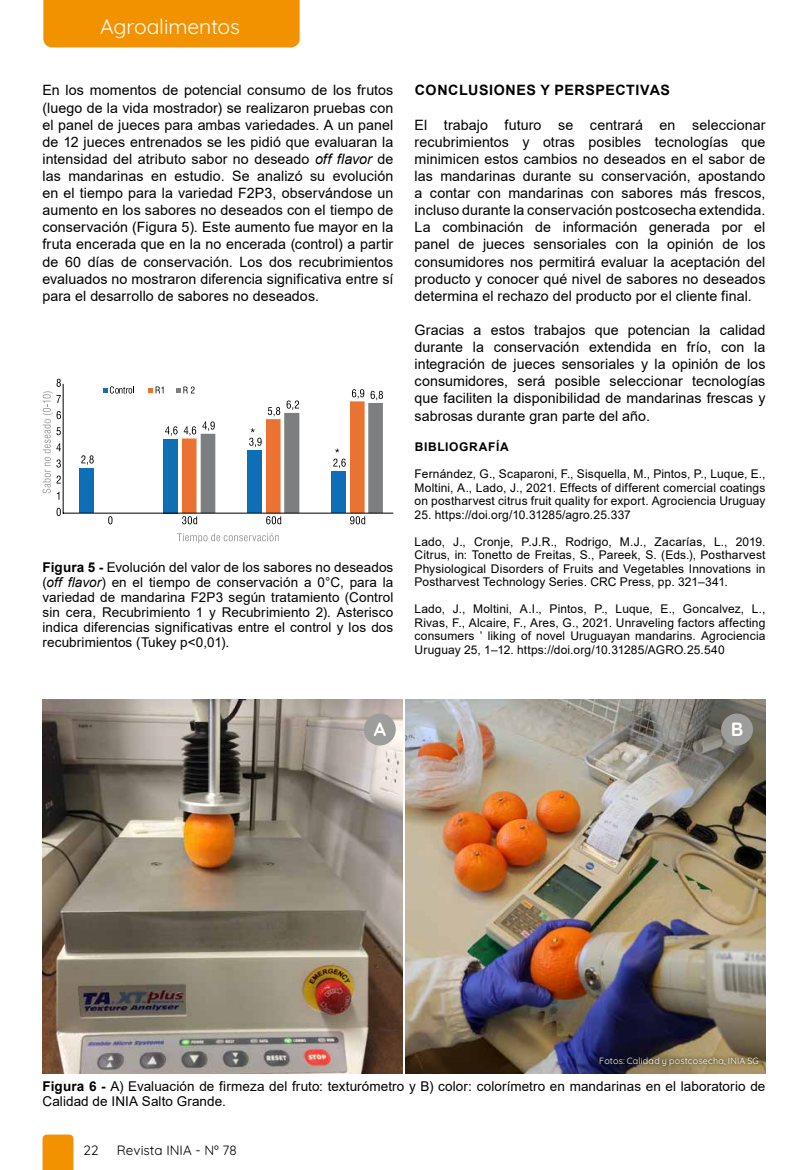
<style>
.page{position:relative;width:808px;height:1170px;background:#fff}
.page>*{position:absolute;margin:0;border:0;box-sizing:border-box;transform-origin:0 0}
.t1{font:300 21px "Quicksand";letter-spacing:-.005em;color:#fff}
.t2{font:300 19.2px "Quicksand";color:#fff}
.t3{font:14.25px/17.1px "Arial";letter-spacing:.005em;color:#000;text-align:justify}
.t4{font:700 14.25px "Arial";letter-spacing:.04em;color:#000}
.t5{font:13.5px/15px "Arial";letter-spacing:.01em;color:#000;text-align:justify}
.t6{font:300 13.5px "Quicksand";color:#000}
.t7{font:12px/13.5px "Arial";letter-spacing:.01em;color:#000;text-align:justify}
.t8{font:700 12px "Arial";letter-spacing:.055em;color:#000}
.t9{font:300 9px "Quicksand";letter-spacing:.02em;color:#fff}
.s1{font-style:italic}
.s2{font-weight:700}
</style>
<div class="page">
<div style="left:43px;top:0;width:257px;height:47px;background:#f39200"></div>
<svg style="left:43px;top:1134px;width:30px;height:35px"></svg>
<div style="left:79px;top:468px;width:15px;height:45px;background:#0e6eb6"></div>
<hr style="left:63px;top:384px;width:1px;height:129px;background:#000">
<hr style="left:63px;top:512px;width:330px;height:1px;background:#000">
<svg style="left:81px;top:455px;width:13px;height:10px"></svg>
<svg style="left:57px;top:508px;width:4px;height:8px"></svg>
<svg style="left:108px;top:516px;width:4px;height:8px"></svg>
<svg style="left:43px;top:379px;width:18px;height:120px"></svg>
<svg style="left:177px;top:533px;width:102px;height:10px"></svg>
<svg style="left:103px;top:386px;width:31px;height:7px"></svg>
<svg style="left:148px;top:386px;width:235px;height:138px"></svg>
<img style="left:43px;top:699px;width:360px;height:374px">
<img style="left:405px;top:699px;width:360px;height:374px">
<svg style="left:596px;top:1053px;width:167px;height:16px;background:#675c47"></svg>
<div style="left:364px;top:713px;width:32px;height:32px;background:#9d9d9c;border-radius:50%"></div>
<div style="left:721px;top:713px;width:32px;height:32px;background:#9d9d9c;border-radius:50%"></div>
<h1 class="t1" style="left:100px;top:10px;width:141px">Agroalimentos</h1>
<p class="t3" style="left:43px;top:82px;width:352px">En los momentos de potencial consumo de los frutos (luego de la vida mostrador) se realizaron pruebas con el panel de jueces para ambas variedades. A un panel de 12 jueces entrenados se les pidió que evaluaran la intensidad del atributo sabor no deseado <span class="s1">off flavor</span> de las mandarinas en estudio. Se analizó su evolución en el tiempo para la variedad F2P3, observándose un aumento en los sabores no deseados con el tiempo de conservación (Figura 5). Este aumento fue mayor en la fruta encerada que en la no encerada (control) a partir de 60 días de conservación. Los dos recubrimientos evaluados no mostraron diferencia significativa entre sí para el desarrollo de sabores no deseados.</p>
<p class="t4" style="left:415px;top:80px;width:257px">CONCLUSIONES Y PERSPECTIVAS</p>
<p class="t3" style="left:415px;top:116px;width:352px">El trabajo futuro se centrará en seleccionar recubrimientos y otras posibles tecnologías que minimicen estos cambios no deseados en el sabor de las mandarinas durante su conservación, apostando a contar con mandarinas con sabores más frescos, incluso durante la conservación postcosecha extendida.<br>La combinación de información generada por el panel de jueces sensoriales con la opinión de los consumidores nos permitirá evaluar la aceptación del producto y conocer qué nivel de sabores no deseados determina el rechazo del producto por el cliente final.</p>
<p class="t3" style="left:415px;top:321px;width:352px">Gracias a estos trabajos que potencian la calidad durante la conservación extendida en frío, con la integración de jueces sensoriales y la opinión de los consumidores, será posible seleccionar tecnologías que faciliten la disponibilidad de mandarinas frescas y sabrosas durante gran parte del año.</p>
<p class="t8" style="left:415px;top:438px;width:95px">BIBLIOGRAFÍA</p>
<p class="t7" style="left:415px;top:467px;width:352px">Fernández, G., Scaparoni, F., Sisquella, M., Pintos, P., Luque, E., Moltini, A., Lado, J., 2021. Effects of different comercial coatings on postharvest citrus fruit quality for export. Agrociencia Uruguay</p>
<p class="t7" style="left:415px;top:507px;width:218px">25. https://doi.org/10.31285/agro.25.337</p>
<p class="t7" style="left:415px;top:534px;width:352px">Lado, J., Cronje, P.J.R., Rodrigo, M.J., Zacarías, L., 2019.<br>Citrus, in: Tonetto de Freitas, S., Pareek, S. (Eds.), Postharvest Physiological Disorders of Fruits and Vegetables Innovations in Postharvest Technology Series. CRC Press, pp. 321–341.</p>
<p class="t7" style="left:415px;top:602px;width:352px">Lado, J., Moltini, A.I., Pintos, P., Luque, E., Goncalvez, L., Rivas, F., Alcaire, F., Ares, G., 2021. Unraveling factors affecting consumers ’ liking of novel Uruguayan mandarins. Agrociencia Uruguay 25, 1–12. https://doi.org/10.31285/AGRO.25.540</p>
<p class="t5" style="left:43px;top:559px;width:352px"><span class="s2">Figura 5 -</span> Evolución del valor de los sabores no deseados (<span class="s1">off flavor</span>) en el tiempo de conservación a 0°C, para la variedad de mandarina F2P3 según tratamiento (Control sin cera, Recubrimiento 1 y Recubrimiento 2). Asterisco indica diferencias significativas entre el control y los dos recubrimientos (Tukey p&lt;0,01).</p>
<h2 class="t2" style="left:374px;top:714px;width:14px">A</h2>
<h2 class="t2" style="left:731px;top:714px;width:14px">B</h2>
<p class="t9" style="left:599px;top:1053px;width:161px">Fotos: Calidad y postcosecha, INIA SG</p>
<p class="t5" style="left:43px;top:1078px;width:724px"><span class="s2">Figura 6 -</span> A) Evaluación de firmeza del fruto: texturómetro y B) color: colorímetro en mandarinas en el laboratorio de<br>Calidad de INIA Salto Grande.</p>
<p class="t6" style="left:84px;top:1139px;width:16px">22</p>
<p class="t6" style="left:117px;top:1139px;width:121px">Revista INIA - Nº 78</p>
</div>
